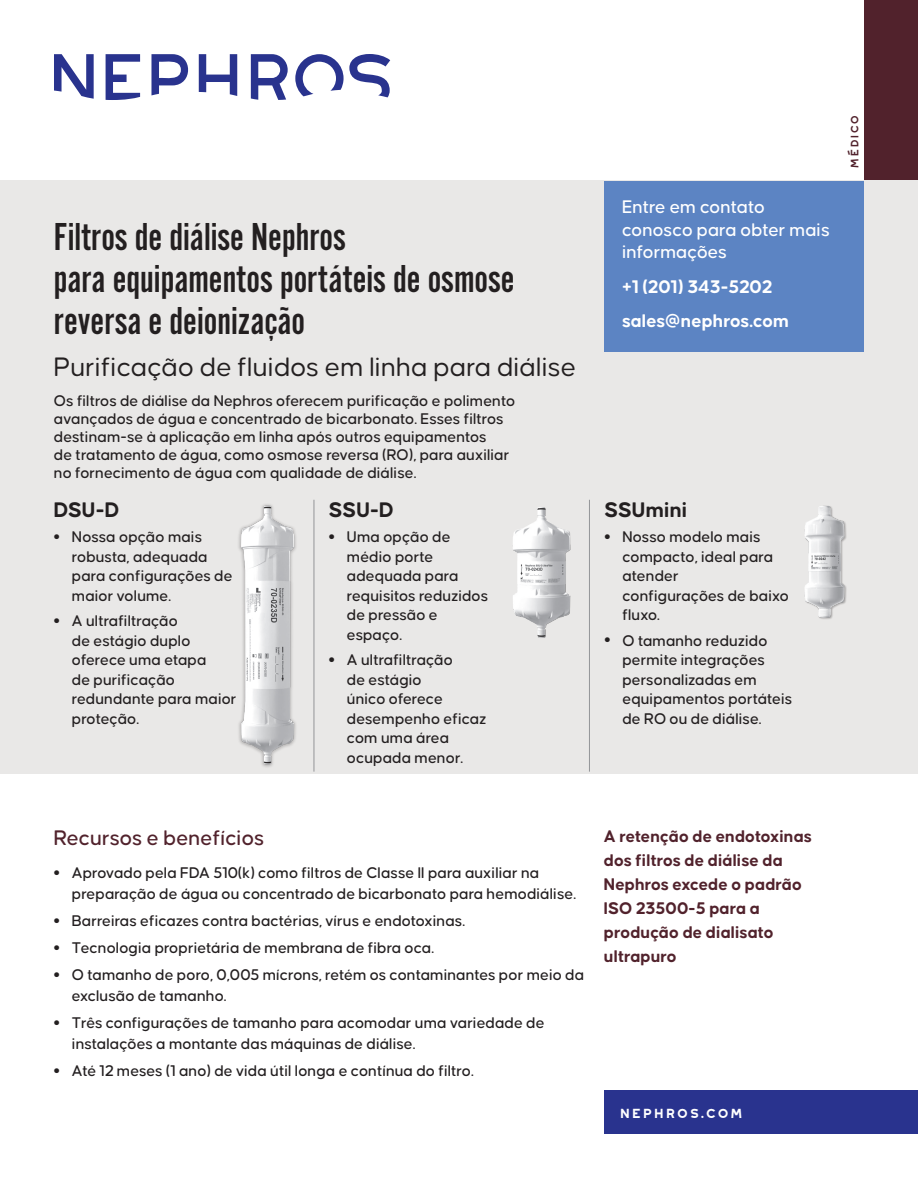
<style>
.page{position:relative;width:918px;height:1188px;background:#fff}
.page>*{position:absolute;margin:0;border:0;box-sizing:border-box;transform-origin:0 0}
.t1{font:40.5px/42px "Alternate Gothic Std No 2";color:#231f20}
.t2{font:28.5px "Causten Round";color:#231f20}
.t3{font:500 22.5px "Causten Round";color:#51222c}
.t4{font:700 22.5px "Causten Round";color:#231f20}
.t5{font:500 19.5px/22.5px "Causten Round";color:#fff}
.t6{font:700 19.5px/34.5px "Causten Round";color:#fff}
.t7{font:700 18px/24px "Causten Round";color:#51222c}
.t8{font:500 16.5px/19.5px "Causten Round";color:#231f20}
.t9{font:700 16.5px "Westmount";letter-spacing:-.005em;color:#fff}
.t10{font:13.5px "Westmount";color:#51222c}
.s1{font-weight:700;font-size:22.5px}
</style>
<div class="page">
<div style="left:604px;top:1091px;width:314px;height:43px;background:#29338e"></div>
<div style="left:864px;top:0;width:54px;height:181px;background:#51222c"></div>
<svg style="left:106px;top:54px;width:34px;height:46px"></svg>
<svg style="left:151px;top:54px;width:38px;height:41px"></svg>
<svg style="left:199px;top:54px;width:38px;height:42px"></svg>
<svg style="left:251px;top:54px;width:37px;height:46px"></svg>
<svg style="left:54px;top:54px;width:40px;height:45px"></svg>
<svg style="left:295px;top:54px;width:95px;height:43px"></svg>
<div style="left:0;top:181px;width:918px;height:593px;background:#e9e8e7"></div>
<div style="left:604px;top:181px;width:260px;height:170px;background:#5c84c3"></div>
<hr style="left:314px;top:500px;width:1px;height:272px;background:#939598">
<hr style="left:589px;top:500px;width:1px;height:272px;background:#939598">
<img style="left:238px;top:504px;width:58px;height:263px">
<img style="left:513px;top:507px;width:58px;height:131px">
<img style="left:805px;top:505px;width:42px;height:114px">
<h1 class="t1" style="left:54px;top:215px;width:462px">Filtros de diálise Nephros<br>para equipamentos portáteis de osmose reversa e deionização</h1>
<h2 class="t2" style="left:54px;top:351px;width:524px">Purificação de fluidos em linha para diálise</h2>
<p class="t8" style="left:54px;top:391px;width:463px;line-height:18px">Os filtros de diálise da Nephros oferecem purificação e polimento avançados de água e concentrado de bicarbonato. Esses filtros destinam-se à aplicação em linha após outros equipamentos<br>de tratamento de água, como osmose reversa (RO), para auxiliar no fornecimento de água com qualidade de diálise.</p>
<h3 class="t4" style="left:54px;top:497px;width:67px">DSU-D</h3>
<p class="t8" style="left:72px;top:527px;width:162px;text-indent:-18px"><span class="s1">•</span> Nossa opção mais robusta, adequada para configurações de maior volume.</p>
<p class="t8" style="left:72px;top:611px;width:166px;text-indent:-18px"><span class="s1">•</span> A ultrafiltração<br>de estágio duplo oferece uma etapa<br>de purificação redundante para maior proteção.</p>
<h3 class="t4" style="left:329px;top:497px;width:67px">SSU-D</h3>
<p class="t8" style="left:347px;top:527px;width:143px;text-indent:-18px"><span class="s1">•</span> Uma opção de médio porte adequada para requisitos reduzidos de pressão e espaço.</p>
<p class="t8" style="left:347px;top:650px;width:141px;text-indent:-18px"><span class="s1">•</span> A ultrafiltração<br>de estágio<br>único oferece desempenho eficaz com uma área ocupada menor.</p>
<p class="t5" style="left:622px;top:196px;width:209px">Entre em contato conosco para obter mais informações</p>
<p class="t6" style="left:622px;top:269px;width:169px">+1 (201) 343-5202 sales@nephros.com</p>
<p class="t10" style="left:847px;top:169px;width:56px;rotate:-90deg">Médico</p>
<h3 class="t4" style="left:604px;top:497px;width:85px">SSUmini</h3>
<p class="t8" style="left:622px;top:527px;width:168px;text-indent:-18px"><span class="s1">•</span> Nosso modelo mais compacto, ideal para atender<br>configurações de baixo fluxo.</p>
<p class="t8" style="left:622px;top:630px;width:171px;text-indent:-18px"><span class="s1">•</span> O tamanho reduzido permite integrações personalizadas em equipamentos portáteis de RO ou de diálise.</p>
<h3 class="t3" style="left:54px;top:826px;width:212px">Recursos e benefícios</h3>
<p class="t8" style="left:72px;top:862px;width:506px;line-height:21px;text-indent:-18px"><span class="s1">•</span> Aprovado pela FDA 510(k) como filtros de Classe II para auxiliar na preparação de água ou concentrado de bicarbonato para hemodiálise.</p>
<p class="t8" style="left:54px;top:911px;width:413px"><span class="s1">•</span> Barreiras eficazes contra bactérias, vírus e endotoxinas.</p>
<p class="t8" style="left:54px;top:938px;width:382px"><span class="s1">•</span> Tecnologia proprietária de membrana de fibra oca.</p>
<p class="t8" style="left:72px;top:964px;width:514px;line-height:21px;text-indent:-18px"><span class="s1">•</span> O tamanho de poro, 0,005 mícrons, retém os contaminantes por meio da exclusão de tamanho.</p>
<p class="t8" style="left:72px;top:1012px;width:474px;line-height:21px;text-indent:-18px"><span class="s1">•</span> Três configurações de tamanho para acomodar uma variedade de instalações a montante das máquinas de diálise.</p>
<p class="t8" style="left:54px;top:1061px;width:421px"><span class="s1">•</span> Até 12 meses (1 ano) de vida útil longa e contínua do filtro.</p>
<p class="t7" style="left:604px;top:824px;width:210px">A retenção de endotoxinas dos filtros de diálise da<br>Nephros excede o padrão<br>ISO 23500-5 para a produção de dialisato ultrapuro</p>
<p class="t9" style="left:619px;top:1105px;width:126px">nephros.com</p>
</div>
